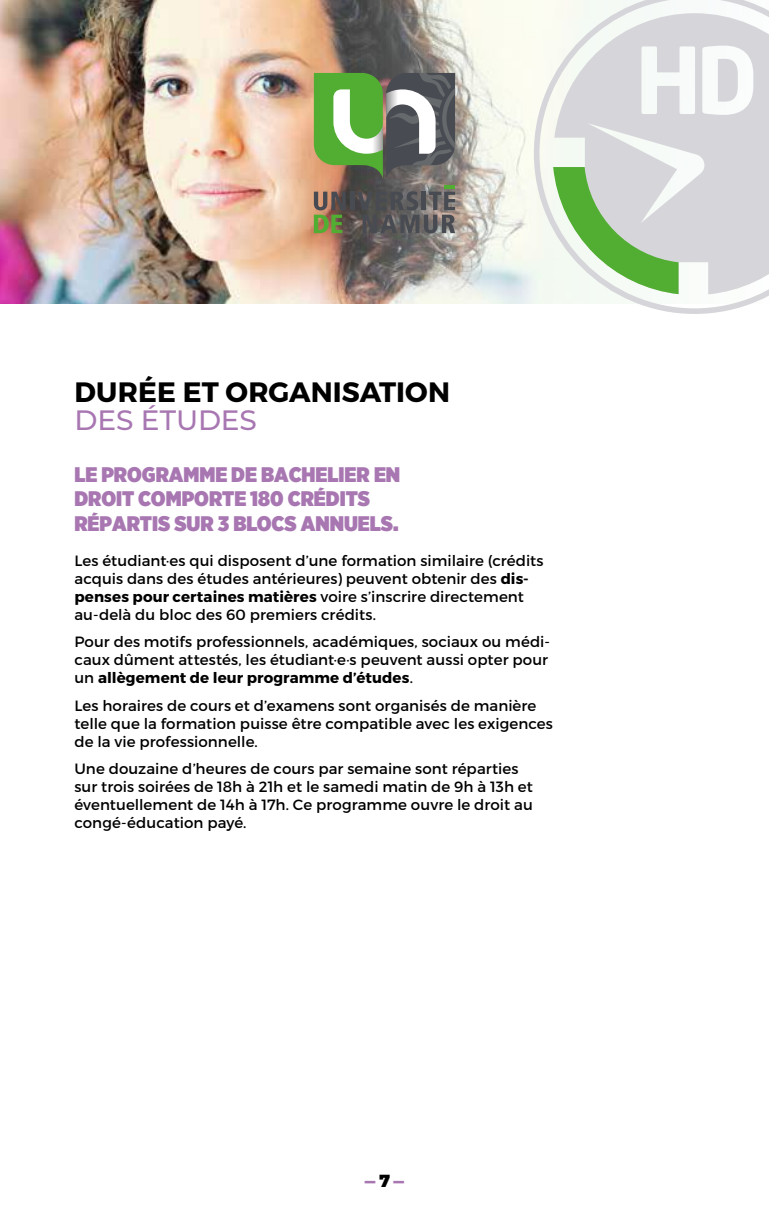
<style>
.page{position:relative;width:769px;height:1216px;background:#fff}
.page>*{position:absolute;margin:0;border:0;box-sizing:border-box;transform-origin:0 0}
.t1{font:700 28px "Montserrat";color:#000}
.t2{font:500 28px "Montserrat";letter-spacing:-.005em;color:#a877b2}
.t3{font:900 21px/24.5px "Gotham Narrow";color:#a877b2}
.t4{font:900 17.5px "Montserrat";color:#a877b2}
.t5{font:14.88px/17.8px "Montserrat";letter-spacing:.005em;color:#000}
.s1{font-weight:700}
.s2{color:#000}
</style>
<div class="page">
<img style="left:0;top:0;width:534px;height:304px">
<hr style="left:350px;top:192px;width:4px;height:18px;background:#494b52">
<svg style="left:314px;top:192px;width:32px;height:41px"></svg>
<svg style="left:357px;top:185px;width:98px;height:48px;background:#5e5d5d"></svg>
<svg style="left:314px;top:73px;width:141px;height:105px"></svg>
<svg style="left:534px;top:0;width:235px;height:314px"></svg>
<svg style="left:554px;top:13px;width:215px;height:281px;fill:#d6d6da"></svg>
<svg style="left:553px;top:167px;width:125px;height:127px"></svg>
<h1 class="t1" style="left:75px;top:374px;width:377px">DURÉE ET ORGANISATION</h1>
<h1 class="t2" style="left:74px;top:400px;width:184px">DES ÉTUDES</h1>
<h2 class="t3" style="left:74px;top:461px;width:327px">LE PROGRAMME DE BACHELIER EN<br>DROIT COMPORTE 180 CRÉDITS<br>RÉPARTIS SUR 3 BLOCS ANNUELS.</h2>
<p class="t5" style="left:74px;top:551px;width:471px">Les étudiant·es qui disposent d’une formation similaire (crédits acquis dans des études antérieures) peuvent obtenir des <span class="s1">dis&shy;penses pour certaines matières</span> voire s’inscrire directement au-delà du bloc des 60 premiers crédits.</p>
<p class="t5" style="left:74px;top:633px;width:477px">Pour des motifs professionnels, académiques, sociaux ou médi&shy;caux dûment attestés, les étudiant·e·s peuvent aussi opter pour un <span class="s1">allègement de leur programme d’études</span>.</p>
<p class="t5" style="left:74px;top:696px;width:480px">Les horaires de cours et d’examens sont organisés de manière telle que la formation puisse être compatible avec les exigences de la vie professionnelle.</p>
<p class="t5" style="left:74px;top:760px;width:460px">Une douzaine d’heures de cours par semaine sont réparties sur trois soirées de 18h à 21h et le samedi matin de 9h à 13h et éventuellement de 14h à 17h. Ce programme ouvre le droit au congé-éducation payé.</p>
<p class="t4" style="left:365px;top:1169px;width:41px">—<span class="s2">7</span>—</p>
</div>
